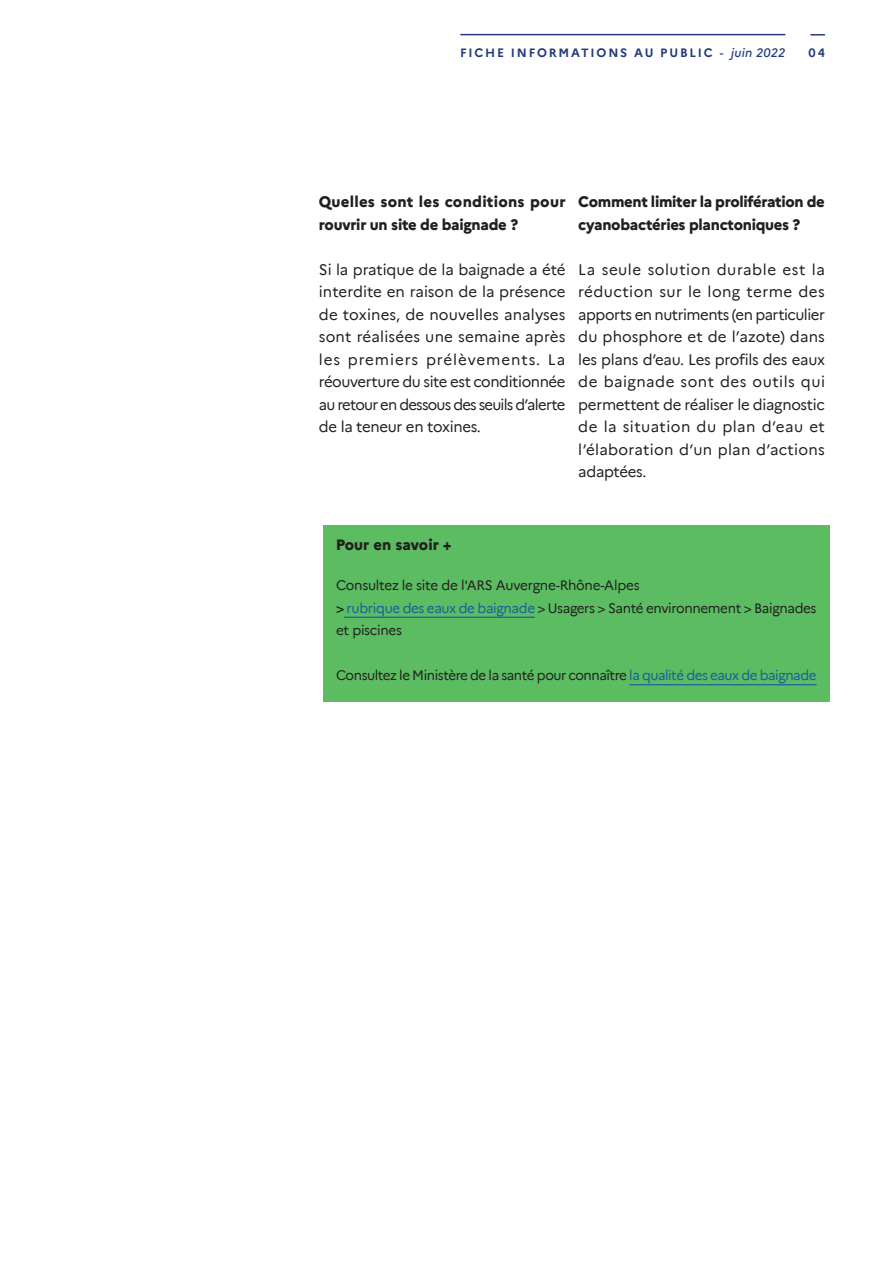
<style>
.page{position:relative;width:893px;height:1263px;background:#fff}
.page>*{position:absolute;margin:0;border:0;box-sizing:border-box;transform-origin:0 0}
.texte_courant{font:15px/22.5px "Marianne";letter-spacing:-.02em;color:#231f20;text-align:justify}
.texte_courant-2{font:800 15px/22.5px "Marianne";letter-spacing:-.02em;color:#231f20}
.texte_courant-3{font:800 15px/22.5px "Marianne";letter-spacing:.005em;color:#231f20}
.texte_courant-4{font:800 15px "Marianne";color:#231f20}
.texte_courant-5{font:13.5px/22.5px "Marianne";letter-spacing:-.025em;color:#231f20}
.t1{font:700 12px "Marianne";letter-spacing:.15em;color:#233b7d}
.s1{font-weight:500}
.s2{font-weight:500;font-style:italic}
.s3{color:#000}
.s4{color:#175d9e}
</style>
<div class="page">
<hr style="left:460px;top:34px;width:325px;height:1px;background:#233b7d">
<svg style="left:810px;top:34px;width:15px;height:2px"></svg>
<div style="left:323px;top:567px;width:506px;height:135px;background:#5bbc62"></div>
<hr style="left:344px;top:617px;width:191px;height:1px;background:#175d9e">
<hr style="left:629px;top:684px;width:188px;height:1px;background:#175d9e">
<div style="left:323px;top:526px;width:506px;height:41px;background:#5bbc62"></div>
<p class="t1" style="left:460px;top:43px;width:327px">FICHE INFORMATIONS AU PUBLIC <span class="s1">-</span> <span class="s2">juin 2022</span></p>
<p class="t1" style="left:809px;top:43px;width:18px">04</p>
<p class="texte_courant-3" style="left:319px;top:189px;width:248px">Quelles sont les conditions pour rouvrir un site de baignade ?</p>
<p class="texte_courant" style="left:319px;top:257px;width:248px">Si la pratique de la baignade a été interdite en raison de la présence de toxines, de nouvelles analyses sont réalisées une semaine après les premiers prélèvements. La réouverture du site est conditionnée au retour en dessous des seuils d’alerte de la teneur en toxines.</p>
<p class="texte_courant-2" style="left:578px;top:189px;width:248px">Comment limiter la prolifération de cyanobactéries planctoniques ?</p>
<p class="texte_courant" style="left:578px;top:257px;width:248px">La seule solution durable est la réduction sur le long terme des apports en nutriments (en particulier du phosphore et de l’azote) dans les plans d’eau. Les profils des eaux de baignade sont des outils qui permettent de réaliser le diagnostic de la situation du plan d’eau et l’élaboration d’un plan d’actions adaptées.</p>
<p class="texte_courant-4" style="left:336px;top:533px;width:117px">Pour en savoir +</p>
<p class="texte_courant-5" style="left:336px;top:573px;width:305px">Consultez le site de l'ARS Auvergne-Rhône-Alpes</p>
<p class="texte_courant-5" style="left:336px;top:596px;width:482px"><span class="s3">&gt;</span> <span class="s4">rubrique des eaux de baignade</span> &gt; Usagers &gt; Santé environnement &gt; Baignades et piscines</p>
<p class="texte_courant-5" style="left:336px;top:663px;width:482px">Consultez le Ministère de la santé pour connaître <span class="s4">la qualité des eaux de baignade</span></p>
</div>
